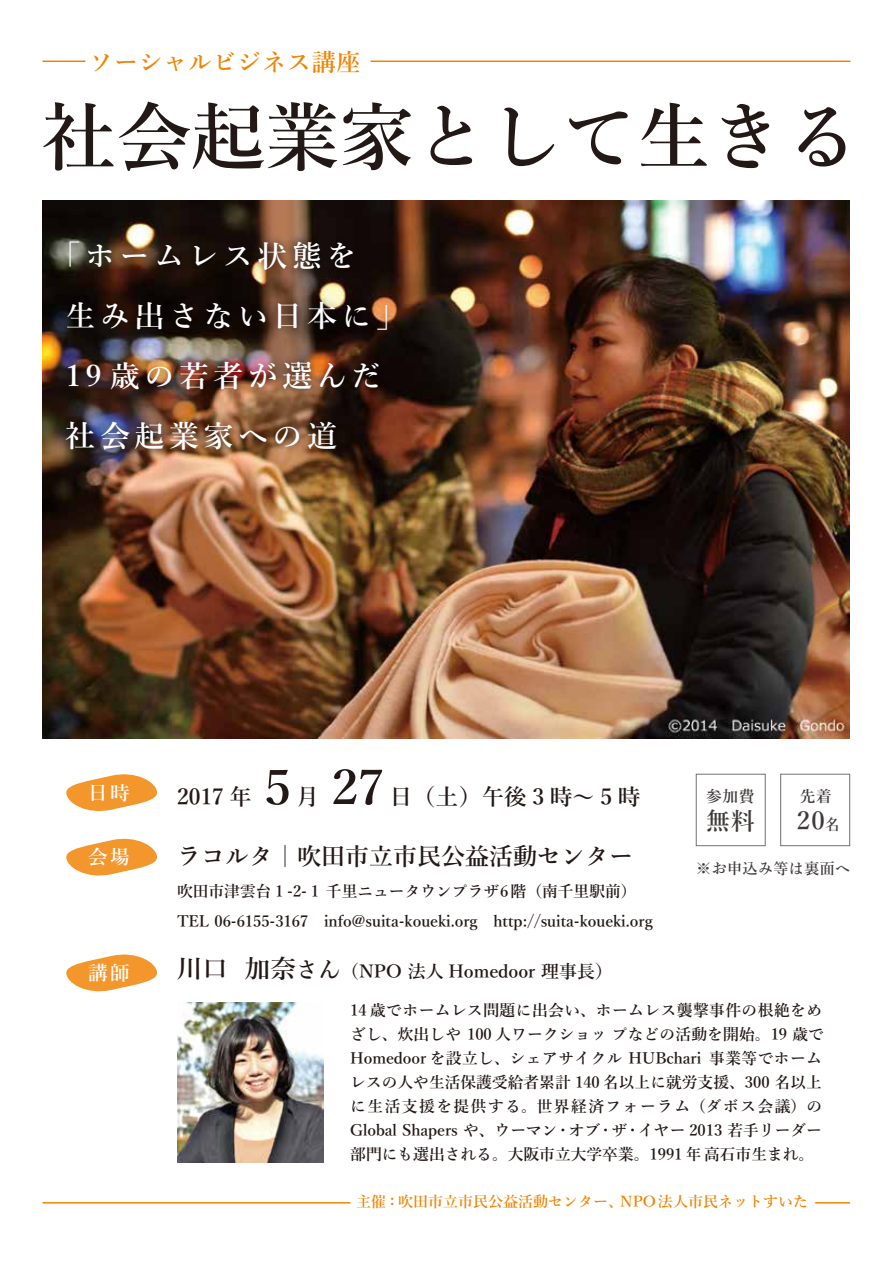
<style>
.page{position:relative;width:893px;height:1263px;background:#fff}
.page>*{position:absolute;margin:0;border:0;box-sizing:border-box;transform-origin:0 0}
.t1{font:600 74.25px "Yu Mincho";color:#221815}
.t2{font:600 30px/60px "Yu Mincho";letter-spacing:.15em;color:#fff}
.t3{font:600 25.2px "Yu Mincho";color:#3e3a39;scale:.95 1}
.t4{font:600 24.45px "Yu Mincho";color:#3e3a39}
.t5{font:600 24px "Yu Mincho";color:#221815}
.t6{font:600 24px "Yu Mincho";letter-spacing:.03em;color:#f08300}
.t7{font:600 22.5px "Yu Mincho";color:#221815}
.t8{font:600 19.5px "Yu Mincho";color:#fff}
.t9{font:600 18px "Yu Mincho";color:#221815}
.t10{font:600 15.75px/24px "Yu Mincho";color:#221815}
.t11{font:600 15.75px "Yu Mincho";color:#3e3a39}
.t12{font:600 15px "Yu Mincho";color:#f08300}
.t13{font:600 15px "Yu Mincho";letter-spacing:.03em;color:#3e3a39}
.s1{font-size:48px}
.s2{font-size:25.5px}
.s3{font-size:22.5px}
.s4{font-size:15px}
</style>
<div class="page">
<img style="left:43px;top:201px;width:807px;height:537px">
<img style="left:53px;top:228px;width:648px;height:315px">
<hr style="left:43px;top:61px;width:42px;height:1px;background:#f08300">
<hr style="left:370px;top:61px;width:480px;height:1px;background:#f08300">
<svg style="left:66px;top:774px;width:91px;height:38px"></svg>
<svg style="left:66px;top:838px;width:91px;height:38px"></svg>
<svg style="left:66px;top:954px;width:91px;height:38px"></svg>
<div style="left:696px;top:774px;width:70px;height:72px;border:1px solid #727171"></div>
<div style="left:780px;top:774px;width:70px;height:72px;border:1px solid #727171"></div>
<hr style="left:43px;top:1202px;width:307px;height:1px;background:#f08300">
<hr style="left:815px;top:1202px;width:35px;height:1px;background:#f08300">
<img style="left:177px;top:1002px;width:147px;height:161px">
<p class="t6" style="left:89px;top:48px;width:273px">ソーシャルビジネス講座</p>
<p class="t1" style="left:43px;top:95px;width:818px">社会起業家として生きる</p>
<p class="t2" style="left:66px;top:226px;width:342px;text-indent:-15px">「ホームレス状態を<br>生み出さない日本に」<br>19 歳の若者が選んだ社会起業家への道</p>
<p class="t8" style="left:88px;top:781px;width:43px">日時</p>
<p class="t8" style="left:88px;top:846px;width:43px">会場</p>
<p class="t8" style="left:88px;top:961px;width:43px">講師</p>
<p class="t7" style="left:177px;top:784px;width:465px">2017 年 <span class="s1">5</span> 月 <span class="s1">27</span> 日（土）午後 3 時～ 5 時</p>
<p class="t5" style="left:177px;top:843px;width:458px">ラコルタ｜吹田市立市民公益活動センター</p>
<p class="t10" style="left:177px;top:877px;width:477px;line-height:30px">吹田市津雲台１-2-１千里ニュータウンプラザ6階（南千里駅前）<br>TEL 06-6155-3167　info@suita-koueki.org　http://suita-koueki.org</p>
<p class="t9" style="left:177px;top:961px;width:438px"><span class="s2">川口 加奈</span><span class="s3">さん</span>（NPO 法人 Homedoor 理事長）</p>
<p class="t11" style="left:706px;top:787px;width:50px">参加費</p>
<p class="t4" style="left:706px;top:808px;width:50px">無料</p>
<p class="t11" style="left:800px;top:787px;width:33px">先着</p>
<p class="t3" style="left:792px;top:807px;width:53px">２０<span class="s4">名</span></p>
<p class="t13" style="left:696px;top:860px;width:156px">※お申込み等は裏面へ</p>
<p class="t10" style="left:350px;top:999px;width:475px">14 歳でホームレス問題に出会い、ホームレス襲撃事件の根絶をめざし、炊出しや 100 人ワークショッ プなどの活動を開始。19 歳でHomedoor を設立し、シェアサイクル HUBchari 事業等でホームレスの人や生活保護受給者累計 140 名以上に就労支援、300 名以上に生活支援を提供する。世界経済フォーラム（ダボス会議）のGlobal Shapers や、ウーマン・オブ・ザ・イヤー 2013 若手リーダー部門にも選出される。大阪市立大学卒業。1991 年高石市生まれ。</p>
<p class="t12" style="left:356px;top:1193px;width:453px">主催：吹田市立市民公益活動センター、NPO法人市民ネットすいた</p>
</div>
